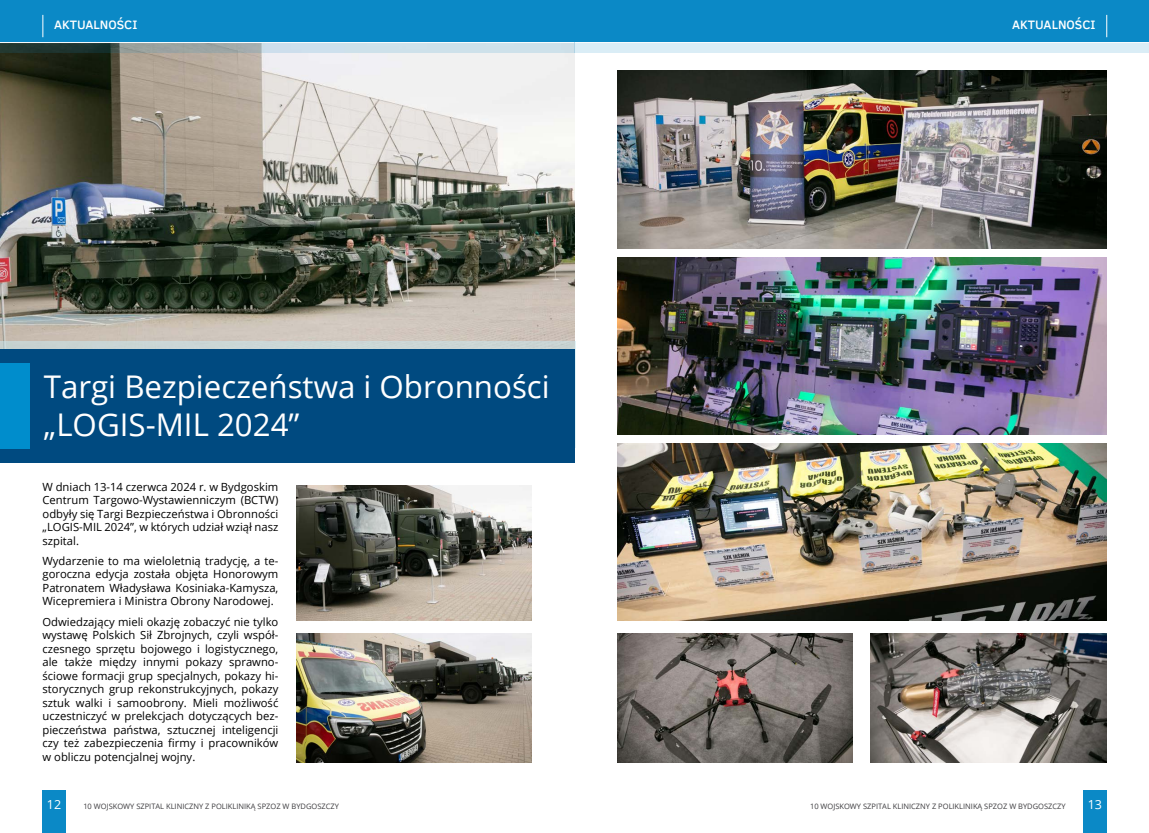
<style>
.page{position:relative;width:1149px;height:833px;background:#fff}
.page>*{position:absolute;margin:0;border:0;box-sizing:border-box;transform-origin:0 0}
.t1{font:31.25px/37.5px "Open Sans";color:#fff}
.t2{font:500 12.5px "Clear Sans";color:#fff}
.t3{font:12.5px "Open Sans";color:#fff}
.t4{font:11.25px/13.5px "Open Sans";color:#000;text-align:justify}
.t5{font:7.5px "Open Sans";color:#3e3d40}
</style>
<div class="page">
<img style="left:0;top:52px;width:574px;height:289px">
<div style="left:0;top:341px;width:576px;height:106px;background:#cad6d5"></div>
<div style="left:0;top:349px;width:574px;height:113px;background:#004a80"></div>
<div style="left:0;top:363px;width:30px;height:86px;background:#008dcc"></div>
<img style="left:296px;top:485px;width:235px;height:136px">
<img style="left:296px;top:633px;width:235px;height:129px">
<img style="left:617px;top:633px;width:235px;height:129px">
<img style="left:617px;top:444px;width:489px;height:177px">
<img style="left:617px;top:257px;width:489px;height:177px">
<img style="left:617px;top:71px;width:489px;height:177px">
<img style="left:870px;top:633px;width:236px;height:129px">
<div style="left:0;top:0;width:574px;height:43px;background:#0b89c6"></div>
<div style="left:574px;top:0;width:574px;height:43px;background:#0b89c6"></div>
<svg style="left:0;top:30px;width:574px;height:22px"></svg>
<svg style="left:574px;top:30px;width:574px;height:22px"></svg>
<hr style="left:0;top:42px;width:574px;height:1px;background:#fff">
<hr style="left:574px;top:42px;width:574px;height:1px;background:#fff">
<div style="left:43px;top:790px;width:23px;height:43px;background:#0b89c6"></div>
<div style="left:1082px;top:790px;width:24px;height:43px;background:#0b89c6"></div>
<svg style="left:43px;top:15px;width:1px;height:22px"></svg>
<svg style="left:1106px;top:15px;width:1px;height:22px"></svg>
<p class="t2" style="left:54px;top:16px;width:85px">AKTUALNOŚCI</p>
<p class="t2" style="left:1011px;top:16px;width:85px">AKTUALNOŚCI</p>
<h1 class="t1" style="left:44px;top:367px;width:507px">Targi Bezpieczeństwa i Obronności „LOGIS-MIL 2024”</h1>
<p class="t4" style="left:43px;top:479px;width:237px">W dniach 13-14 czerwca 2024 r. w Bydgoskim Centrum Targowo-Wystawienniczym (BCTW) odbyły się Targi Bezpieczeństwa i Obronności „LOGIS-MIL 2024”, w których udział wziął nasz szpital.</p>
<p class="t4" style="left:43px;top:554px;width:237px">Wydarzenie to ma wieloletnią tradycję, a te&shy;goroczna edycja została objęta Honorowym Patronatem Władysława Kosiniaka-Kamysza, Wicepremiera i Ministra Obrony Narodowej.</p>
<p class="t4" style="left:43px;top:614px;width:237px">Odwiedzający mieli okazję zobaczyć nie tylko wystawę Polskich Sił Zbrojnych, czyli współ&shy;czesnego sprzętu bojowego i logistycznego, ale także między innymi pokazy sprawno&shy;ściowe formacji grup specjalnych, pokazy hi&shy;storycznych grup rekonstrukcyjnych, pokazy sztuk walki i samoobrony. Mieli możliwość uczestniczyć w prelekcjach dotyczących bez&shy;pieczeństwa państwa, sztucznej inteligencji czy też zabezpieczenia firmy i pracowników w obliczu potencjalnej wojny.</p>
<p class="t3" style="left:47px;top:795px;width:16px">12</p>
<p class="t5" style="left:83px;top:801px;width:257px">10 WOJSKOWY SZPITAL KLINICZNY Z POLIKLINIKĄ SPZOZ W BYDGOSZCZY</p>
<p class="t5" style="left:809px;top:801px;width:257px">10 WOJSKOWY SZPITAL KLINICZNY Z POLIKLINIKĄ SPZOZ W BYDGOSZCZY</p>
<p class="t3" style="left:1087px;top:795px;width:16px">13</p>
</div>
